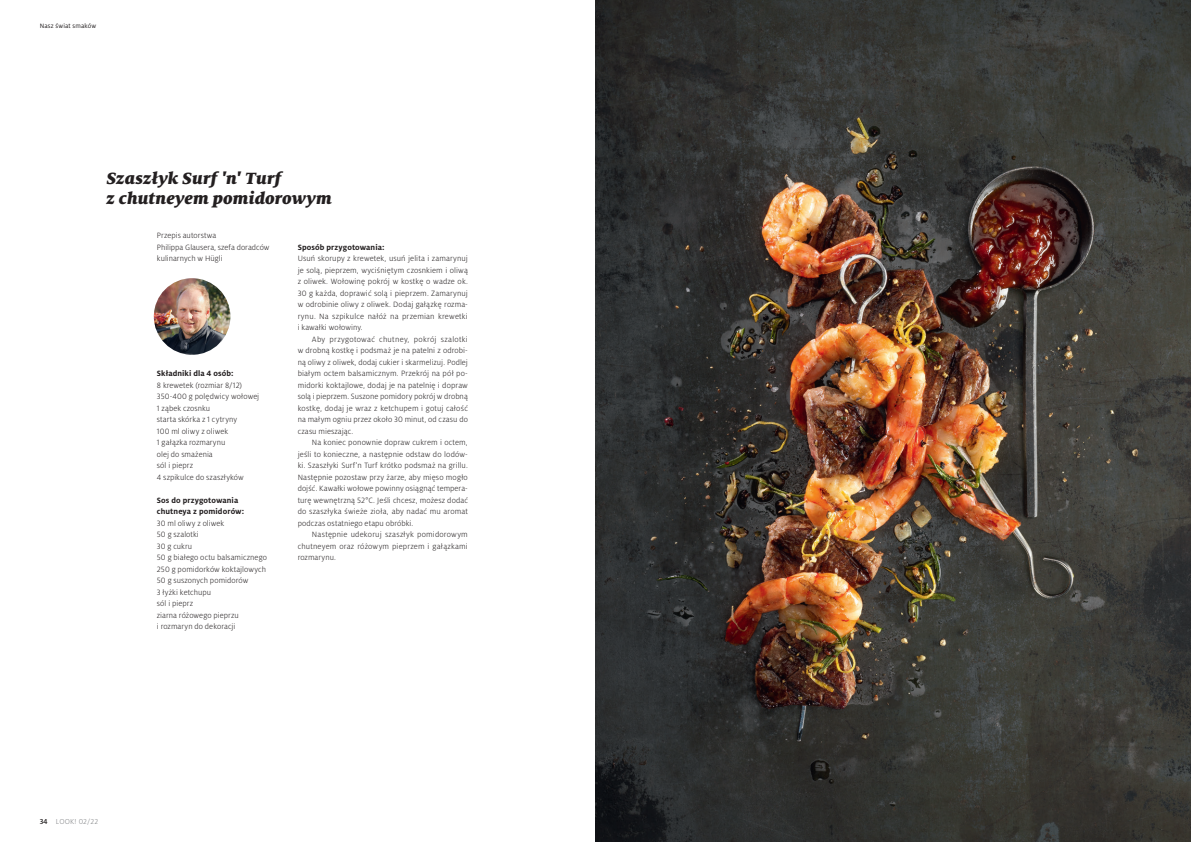
<style>
.page{position:relative;width:1191px;height:842px;background:#fff}
.page>*{position:absolute;margin:0;border:0;box-sizing:border-box;transform-origin:0 0}
.t1{font:italic 900 18px/20px "Milo Serif Pro";letter-spacing:.01em;color:#231f20}
.t2{font:300 8.5px/11.5px "Milo Pro";letter-spacing:.01em;color:#231f20;text-align:justify}
.t3{font:700 8.5px/11.5px "Milo Pro";letter-spacing:.01em;color:#231f20}
.t4{font:300 8px "Milo Pro";letter-spacing:.025em;color:#808285}
.t5{font:7px "Milo Pro";letter-spacing:.02em;color:#231f20}
.s1{font-weight:500;color:#231f20}
</style>
<div class="page">
<img style="left:154px;top:278px;width:76px;height:77px;border-radius:38px">
<img style="left:595px;top:0;width:596px;height:842px">
<p class="t5" style="left:40px;top:22px;width:58px">Nasz świat smaków</p>
<h1 class="t1" style="left:106px;top:168px;width:227px">Szaszłyk Surf 'n' Turf<br>z chutneyem pomidorowym</h1>
<p class="t3" style="left:298px;top:241px;width:88px">Sposób przygotowania:</p>
<p class="t2" style="left:298px;top:253px;width:172px">Usuń skorupy z krewetek, usuń jelita i zamarynuj je solą, pieprzem, wyciśniętym czosnkiem i oliwą z oliwek. Wołowinę pokrój w kostkę o wadze ok.<br>30 g każda, doprawić solą i pieprzem. Zamarynuj w odrobinie oliwy z oliwek. Dodaj gałązkę rozma&shy;rynu. Na szpikulce nałóż na przemian krewetki i kawałki wołowiny.</p>
<p class="t2" style="left:298px;top:333px;width:172px;text-indent:14px">Aby przygotować chutney, pokrój szalotki w drobną kostkę i podsmaż je na patelni z odrobi&shy;ną oliwy z oliwek, dodaj cukier i skarmelizuj. Podlej białym octem balsamicznym. Przekrój na pół po&shy;midorki koktajlowe, dodaj je na patelnię i dopraw solą i pieprzem. Suszone pomidory pokrój w drobną kostkę, dodaj je wraz z ketchupem i gotuj całość na małym ogniu przez około 30 minut, od czasu do czasu mieszając.</p>
<p class="t2" style="left:298px;top:437px;width:172px;text-indent:14px">Na koniec ponownie dopraw cukrem i octem, jeśli to konieczne, a następnie odstaw do lodów&shy;ki. Szaszłyki Surfʼn Turf krótko podsmaż na grillu.<br>Następnie pozostaw przy żarze, aby mięso mogło dojść. Kawałki wołowe powinny osiągnąć tempera&shy;turę wewnętrzną 52°C. Jeśli chcesz, możesz dodać do szaszłyka świeże zioła, aby nadać mu aromat podczas ostatniego etapu obróbki.</p>
<p class="t2" style="left:298px;top:529px;width:172px;text-indent:14px">Następnie udekoruj szaszłyk pomidorowym chutneyem oraz różowym pieprzem i gałązkami rozmarynu.</p>
<p class="t2" style="left:157px;top:230px;width:114px;text-align:left">Przepis autorstwa<br>Philippa Glausera, szefa doradców kulinarnych w Hügli</p>
<p class="t3" style="left:157px;top:368px;width:78px">Składniki dla 4 osób:</p>
<p class="t2" style="left:157px;top:379px;width:104px;text-align:left">8 krewetek (rozmiar 8/12)<br>350-400 g polędwicy wołowej<br>1 ząbek czosnku<br>starta skórka z 1 cytryny<br>100 ml oliwy z oliwek<br>1 gałązka rozmarynu<br>olej do smażenia<br>sól i pieprz<br>4 szpikulce do szaszłyków</p>
<p class="t3" style="left:157px;top:494px;width:89px">Sos do przygotowania chutneya z pomidorów:</p>
<p class="t2" style="left:157px;top:517px;width:112px;text-align:left">30 ml oliwy z oliwek<br>50 g szalotki<br>30 g cukru<br>50 g białego octu balsamicznego<br>250 g pomidorków koktajlowych<br>50 g suszonych pomidorów<br>3 łyżki ketchupu<br>sól i pieprz<br>ziarna różowego pieprzu<br>i rozmaryn do dekoracji</p>
<p class="t4" style="left:40px;top:817px;width:60px"><span class="s1">34</span> LOOK! 02/22</p>
</div>
